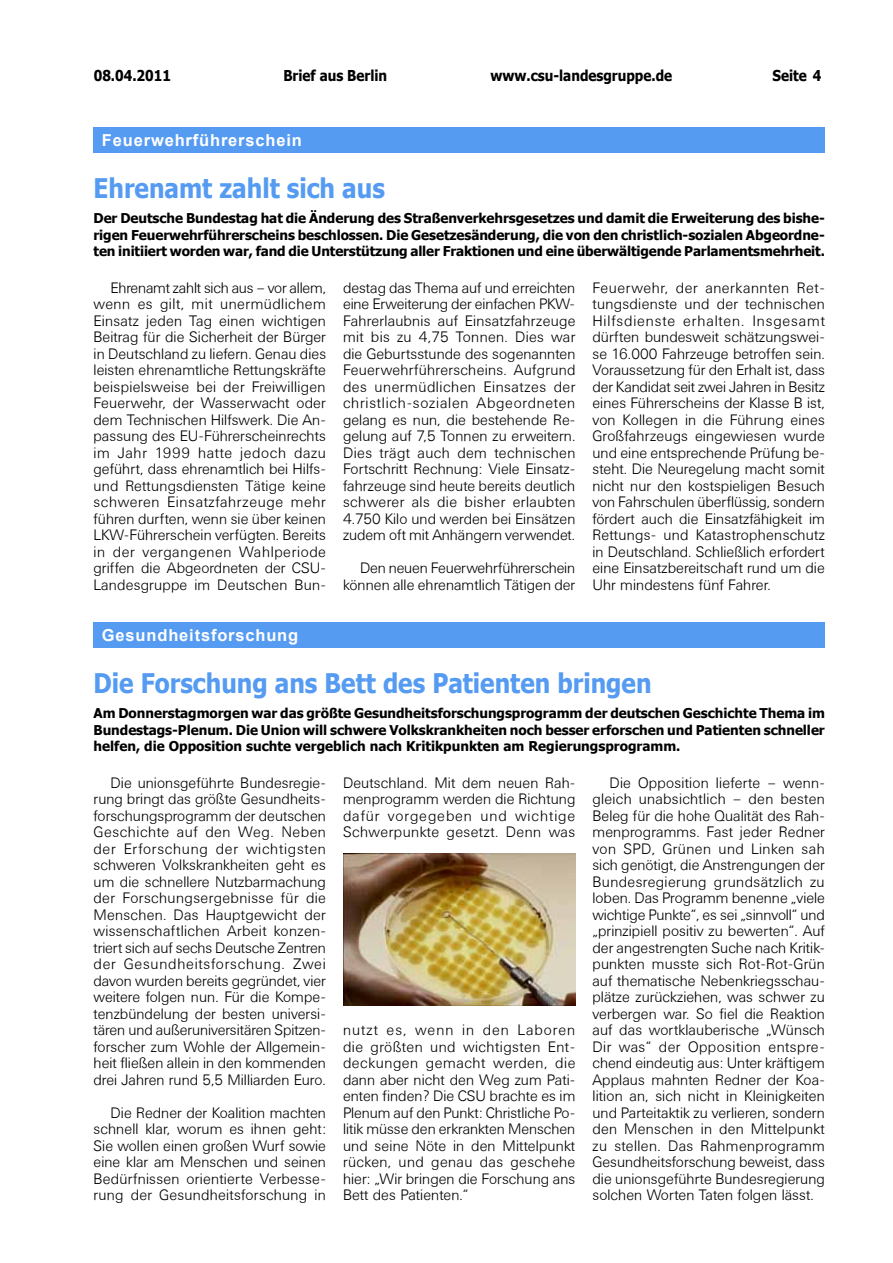
<style>
.page{position:relative;width:893px;height:1263px;background:#fff}
.page>*{position:absolute;margin:0;border:0;box-sizing:border-box;transform-origin:0 0}
.t1{font:700 27px "Tahoma";color:#559bf2;scale:.9 1}
.t2{font:700 16.5px "Arial";letter-spacing:.05em;color:#fff}
.t3{font:300 15px/16.5px "Univers BSK";color:#000;text-align:justify}
.t4{font:700 15px "Tahoma";color:#000;scale:.9 1}
.t5{font:700 13.5px/16.5px "Tahoma";letter-spacing:-.005em;color:#000;text-align:justify}
</style>
<div class="page">
<div style="left:93px;top:128px;width:732px;height:25px;background:#559bf2"></div>
<div style="left:93px;top:623px;width:732px;height:25px;background:#559bf2"></div>
<img style="left:343px;top:854px;width:232px;height:151px">
<p class="t4" style="left:94px;top:65px;width:87px">08.04.2011</p>
<p class="t4" style="left:283px;top:65px;width:117px">Brief aus Berlin</p>
<p class="t4" style="left:490px;top:65px;width:203px">www.csu-landesgruppe.de</p>
<p class="t4" style="left:772px;top:65px;width:56px">Seite 4</p>
<p class="t2" style="left:102px;top:129px;width:201px">Feuerwehrführerschein</p>
<h1 class="t1" style="left:94px;top:169px;width:325px">Ehrenamt zahlt sich aus</h1>
<p class="t5" style="left:94px;top:209px;width:733px">Der Deutsche Bundestag hat die Änderung des Straßenverkehrsgesetzes und damit die Erweiterung des bishe&shy;rigen Feuerwehrführerscheins beschlossen. Die Gesetzesänderung, die von den christlich-sozialen Abgeordne&shy;ten initiiert worden war, fand die Unterstützung aller Fraktionen und eine überwältigende Parlamentsmehrheit.</p>
<p class="t3" style="left:94px;top:279px;width:234px;text-indent:17px">Ehrenamt zahlt sich aus – vor allem, wenn es gilt, mit unermüdlichem Einsatz jeden Tag einen wichtigen Beitrag für die Sicherheit der Bürger in Deutschland zu liefern. Genau dies leisten ehrenamtliche Rettungskräfte beispielsweise bei der Freiwilligen Feuerwehr, der Wasserwacht oder dem Technischen Hilfswerk. Die An&shy;passung des EU-Führerscheinrechts im Jahr 1999 hatte jedoch dazu geführt, dass ehrenamtlich bei Hilfs&shy;und Rettungsdiensten Tätige keine schweren Einsatzfahrzeuge mehr führen durften, wenn sie über keinen LKW-Führerschein verfügten. Bereits in der vergangenen Wahlperiode griffen die Abgeordneten der CSU-Landesgruppe im Deutschen Bun-</p>
<p class="t3" style="left:343px;top:279px;width:234px">destag das Thema auf und erreichten eine Erweiterung der einfachen PKW-Fahrerlaubnis auf Einsatzfahrzeuge mit bis zu 4,75 Tonnen. Dies war die Geburtsstunde des sogenannten Feuerwehrführerscheins. Aufgrund des unermüdlichen Einsatzes der christlich-sozialen Abgeordneten gelang es nun, die bestehende Re&shy;gelung auf 7,5 Tonnen zu erweitern.<br>Dies trägt auch dem technischen Fortschritt Rechnung: Viele Einsatz&shy;fahrzeuge sind heute bereits deutlich schwerer als die bisher erlaubten 4.750 Kilo und werden bei Einsätzen zudem oft mit Anhängern verwendet.</p>
<p class="t3" style="left:343px;top:560px;width:234px;text-align:right">Den neuen Feuerwehrführerschein können alle ehrenamtlich Tätigen der</p>
<p class="t3" style="left:592px;top:279px;width:234px">Feuerwehr, der anerkannten Ret&shy;tungsdienste und der technischen Hilfsdienste erhalten. Insgesamt dürften bundesweit schätzungswei&shy;se 16.000 Fahrzeuge betroffen sein.<br>Voraussetzung für den Erhalt ist, dass der Kandidat seit zwei Jahren in Besitz eines Führerscheins der Klasse B ist, von Kollegen in die Führung eines Großfahrzeugs eingewiesen wurde und eine entsprechende Prüfung be&shy;steht. Die Neuregelung macht somit nicht nur den kostspieligen Besuch von Fahrschulen überflüssig, sondern fördert auch die Einsatzfähigkeit im Rettungs- und Katastrophenschutz in Deutschland. Schließlich erfordert eine Einsatzbereitschaft rund um die Uhr mindestens fünf Fahrer.</p>
<p class="t2" style="left:102px;top:624px;width:198px">Gesundheitsforschung</p>
<h1 class="t1" style="left:94px;top:664px;width:622px">Die Forschung ans Bett des Patienten bringen</h1>
<p class="t5" style="left:94px;top:704px;width:733px">Am Donnerstagmorgen war das größte Gesundheitsforschungsprogramm der deutschen Geschichte Thema im Bundestags-Plenum. Die Union will schwere Volkskrankheiten noch besser erforschen und Patienten schneller helfen, die Opposition suchte vergeblich nach Kritikpunkten am Regierungsprogramm.</p>
<p class="t3" style="left:94px;top:774px;width:234px;text-indent:17px">Die unionsgeführte Bundesregie&shy;rung bringt das größte Gesundheits&shy;forschungsprogramm der deutschen Geschichte auf den Weg. Neben der Erforschung der wichtigsten schweren Volkskrankheiten geht es um die schnellere Nutzbarmachung der Forschungsergebnisse für die Menschen. Das Hauptgewicht der wissenschaftlichen Arbeit konzen&shy;triert sich auf sechs Deutsche Zentren der Gesundheitsforschung. Zwei davon wurden bereits gegründet, vier weitere folgen nun. Für die Kompe&shy;tenzbündelung der besten universi&shy;tären und außeruniversitären Spitzen&shy;forscher zum Wohle der Allgemein&shy;heit fließen allein in den kommenden drei Jahren rund 5,5 Milliarden Euro.</p>
<p class="t3" style="left:94px;top:1104px;width:234px;text-indent:17px">Die Redner der Koalition machten schnell klar, worum es ihnen geht:<br>Sie wollen einen großen Wurf sowie eine klar am Menschen und seinen Bedürfnissen orientierte Verbesse&shy;rung der Gesundheitsforschung in</p>
<p class="t3" style="left:343px;top:774px;width:234px">Deutschland. Mit dem neuen Rah&shy;menprogramm werden die Richtung dafür vorgegeben und wichtige Schwerpunkte gesetzt. Denn was</p>
<p class="t3" style="left:343px;top:1022px;width:234px;text-align:left">nutzt es, wenn in den Laboren die größten und wichtigsten Ent&shy;deckungen gemacht werden, die dann aber nicht den Weg zum Pati&shy;enten finden? Die CSU brachte es im<br>Plenum auf den Punkt: Christliche Po&shy;litik müsse den erkrankten Menschen und seine Nöte in den Mittelpunkt rücken, und genau das geschehe hier: „Wir bringen die Forschung ans<br>Bett des Patienten.“</p>
<p class="t3" style="left:592px;top:774px;width:234px;text-align:left;text-indent:17px">Die Opposition lieferte – wenn&shy;gleich unabsichtlich – den besten Beleg für die hohe Qualität des Rah&shy;menprogramms. Fast jeder Redner von SPD, Grünen und Linken sah sich genötigt, die Anstrengungen der Bundesregierung grundsätzlich zu loben. Das Programm benenne „viele wichtige Punkte“, es sei „sinnvoll“ und „prinzipiell positiv zu bewerten“. Auf der angestrengten Suche nach Kritik&shy;punkten musste sich Rot-Rot-Grün auf thematische Nebenkriegsschau&shy;plätze zurückziehen, was schwer zu verbergen war. So fiel die Reaktion auf das wortklauberische „Wünsch Dir was“ der Opposition entspre&shy;chend eindeutig aus: Unter kräftigem Applaus mahnten Redner der Koa&shy;lition an, sich nicht in Kleinigkeiten und Parteitaktik zu verlieren, sondern den Menschen in den Mittelpunkt zu stellen. Das Rahmenprogramm Gesundheitsforschung beweist, dass die unionsgeführte Bundesregierung solchen Worten Taten folgen lässt.</p>
</div>
